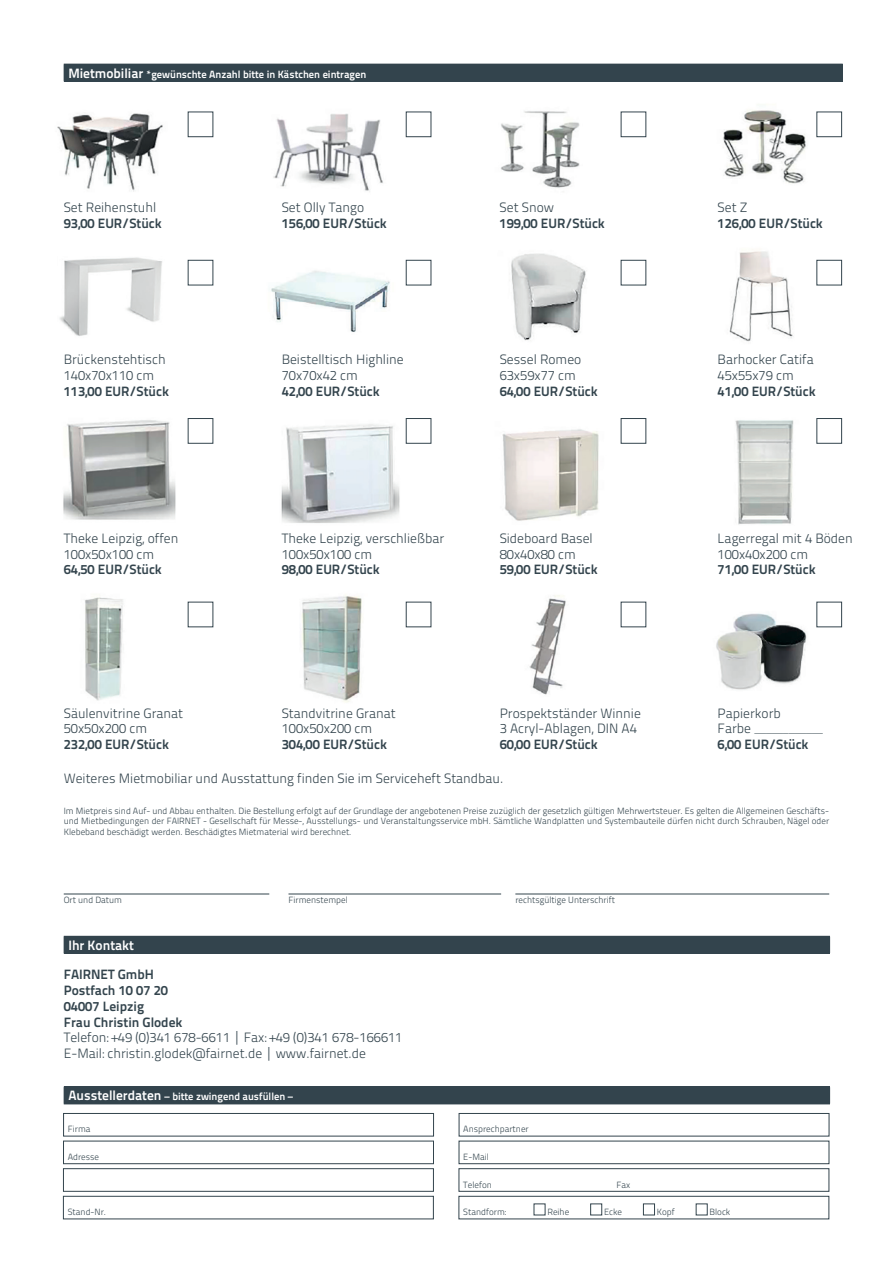
<style>
.page{position:relative;width:893px;height:1263px;background:#fff}
.page>*{position:absolute;margin:0;border:0;box-sizing:border-box;transform-origin:0 0}
.t1{font:300 13.5px/15.8px "Titillium Text 22 L";color:#33444d}
.t2{font:700 13.5px "Titillium Text 22 L";color:#33444d}
.t3{font:700 13.5px "Titillium Text 22 L";color:#fff}
.t4{font:700 10.5px "Titillium Text 22 L";color:#fff}
.t5{font:300 9px/10.5px "Titillium Text 22 L";color:#33444d;text-align:justify}
.s1{font-size:13.5px}
.s2{font-weight:100}
.s3{font-weight:700}
.s4{font-size:16.8px}
</style>
<div class="page">
<img style="left:735px;top:420px;width:59px;height:105px">
<img style="left:502px;top:418px;width:119px;height:103px">
<img style="left:63px;top:418px;width:369px;height:105px">
<img style="left:57px;top:110px;width:773px;height:82px">
<img style="left:59px;top:251px;width:771px;height:91px">
<img style="left:85px;top:595px;width:745px;height:108px">
<div style="left:64px;top:64px;width:778px;height:17px;background:#33444d"></div>
<svg style="left:842px;top:64px;width:1px;height:17px"></svg>
<hr style="left:64px;top:81px;width:779px;height:1px;background:#33444d">
<div style="left:64px;top:1087px;width:765px;height:17px;background:#33444d"></div>
<hr style="left:64px;top:1086px;width:766px;height:1px;background:#33444d">
<svg style="left:829px;top:1087px;width:1px;height:16px"></svg>
<hr style="left:64px;top:1103px;width:766px;height:1px;background:#33444d">
<div style="left:63px;top:1113px;width:371px;height:23px;border:1px solid #33444d"></div>
<div style="left:63px;top:1141px;width:371px;height:23px;border:1px solid #33444d"></div>
<div style="left:63px;top:1168px;width:371px;height:23px;border:1px solid #33444d"></div>
<div style="left:63px;top:1196px;width:371px;height:23px;border:1px solid #33444d"></div>
<div style="left:459px;top:1113px;width:370px;height:23px;border:1px solid #33444d"></div>
<div style="left:459px;top:1141px;width:370px;height:23px;border:1px solid #33444d"></div>
<div style="left:459px;top:1168px;width:370px;height:23px;border:1px solid #33444d"></div>
<div style="left:459px;top:1196px;width:370px;height:23px;border:1px solid #33444d"></div>
<div style="left:590px;top:1203px;width:12px;height:12px;border:1px solid #33444d"></div>
<div style="left:643px;top:1203px;width:12px;height:12px;border:1px solid #33444d"></div>
<hr style="left:64px;top:893px;width:205px;height:1px;background:#33444d">
<hr style="left:288px;top:893px;width:213px;height:1px;background:#33444d">
<hr style="left:515px;top:893px;width:314px;height:1px;background:#33444d">
<div style="left:64px;top:936px;width:765px;height:17px;background:#33444d"></div>
<hr style="left:64px;top:936px;width:766px;height:1px;background:#33444d">
<svg style="left:829px;top:937px;width:1px;height:16px"></svg>
<hr style="left:64px;top:953px;width:766px;height:1px;background:#33444d">
<div style="left:406px;top:112px;width:25px;height:25px;border:1px solid #33444d"></div>
<div style="left:816px;top:112px;width:26px;height:25px;border:1px solid #33444d"></div>
<div style="left:406px;top:260px;width:25px;height:25px;border:1px solid #33444d"></div>
<div style="left:816px;top:260px;width:26px;height:25px;border:1px solid #33444d"></div>
<div style="left:188px;top:418px;width:25px;height:26px;border:1px solid #33444d"></div>
<div style="left:406px;top:418px;width:25px;height:26px;border:1px solid #33444d"></div>
<div style="left:621px;top:418px;width:25px;height:26px;border:1px solid #33444d"></div>
<div style="left:816px;top:418px;width:26px;height:26px;border:1px solid #33444d"></div>
<p class="t4" style="left:68px;top:66px;width:299px"><span class="s1">Mietmobiliar</span> *gewünschte Anzahl bitte in Kästchen eintragen</p>
<p class="t1" style="left:64px;top:199px;width:94px">Set Reihenstuhl</p>
<p class="t2" style="left:64px;top:213px;width:100px">93,00 EUR/Stück</p>
<p class="t1" style="left:64px;top:351px;width:103px">Brückenstehtisch<br>140x70x110 cm</p>
<p class="t2" style="left:64px;top:380px;width:107px">113,00 EUR/Stück</p>
<p class="t1" style="left:64px;top:529px;width:116px">Theke Leipzig, offen<br>100x50x100 cm</p>
<p class="t2" style="left:64px;top:559px;width:100px">64,50 EUR/Stück</p>
<p class="t1" style="left:64px;top:704px;width:121px">Säulenvitrine Granat<br>50x50x200 cm</p>
<p class="t2" style="left:64px;top:734px;width:107px">232,00 EUR/Stück</p>
<p class="t1" style="left:282px;top:199px;width:84px">Set Olly Tango</p>
<p class="t2" style="left:282px;top:213px;width:107px">156,00 EUR/Stück</p>
<p class="t1" style="left:282px;top:351px;width:124px">Beistelltisch Highline<br>70x70x42 cm</p>
<p class="t2" style="left:282px;top:380px;width:100px">42,00 EUR/Stück</p>
<p class="t1" style="left:282px;top:529px;width:164px">Theke Leipzig, verschließbar<br>100x50x100 cm</p>
<p class="t2" style="left:282px;top:559px;width:100px">98,00 EUR/Stück</p>
<p class="t1" style="left:282px;top:704px;width:115px">Standvitrine Granat<br>100x50x200 cm</p>
<p class="t2" style="left:282px;top:734px;width:107px">304,00 EUR/Stück</p>
<p class="t1" style="left:500px;top:199px;width:56px">Set Snow</p>
<p class="t2" style="left:500px;top:213px;width:107px">199,00 EUR/Stück</p>
<p class="t1" style="left:500px;top:351px;width:83px">Sessel Romeo<br>63x59x77 cm</p>
<p class="t2" style="left:500px;top:380px;width:100px">64,00 EUR/Stück</p>
<p class="t1" style="left:500px;top:529px;width:95px">Sideboard Basel<br>80x40x80 cm</p>
<p class="t2" style="left:500px;top:559px;width:100px">59,00 EUR/Stück</p>
<p class="t1" style="left:500px;top:704px;width:143px">Prospektständer Winnie<br>3 Acryl-Ablagen, DIN A4</p>
<p class="t2" style="left:500px;top:734px;width:100px">60,00 EUR/Stück</p>
<p class="t1" style="left:64px;top:770px;width:441px">Weiteres Mietmobiliar und Ausstattung finden Sie im Serviceheft Standbau.</p>
<p class="t1" style="left:717px;top:199px;width:31px">Set Z</p>
<p class="t2" style="left:717px;top:213px;width:107px">126,00 EUR/Stück</p>
<p class="t1" style="left:718px;top:351px;width:98px">Barhocker Catifa<br>45x55x79 cm</p>
<p class="t2" style="left:718px;top:380px;width:100px">41,00 EUR/Stück</p>
<p class="t1" style="left:718px;top:529px;width:137px">Lagerregal mit 4 Böden<br>100x40x200 cm</p>
<p class="t2" style="left:718px;top:559px;width:100px">71,00 EUR/Stück</p>
<p class="t1" style="left:718px;top:704px;width:92px">Papierkorb<br>Farbe <span class="s2">____________<br></span><span class="s3">6,00 EUR/Stück</span></p>
<p class="t5" style="left:64px;top:805px;width:767px">Im Mietpreis sind Auf- und Abbau enthalten. Die Bestellung erfolgt auf der Grundlage der angebotenen Preise zuzüglich der gesetzlich gültigen Mehrwertsteuer. Es gelten die Allgemeinen Geschäfts&shy;und Mietbedingungen der FAIRNET - Gesellschaft für Messe-, Ausstellungs- und Veranstaltungsservice mbH. Sämtliche Wandplatten und Systembauteile dürfen nicht durch Schrauben, Nägel oder Klebeband beschädigt werden. Beschädigtes Mietmaterial wird berechnet.</p>
<p class="t5" style="left:64px;top:894px;width:60px">Ort und Datum</p>
<p class="t5" style="left:288px;top:894px;width:61px">Firmenstempel</p>
<p class="t5" style="left:515px;top:894px;width:101px">rechtsgültige Unterschrift</p>
<p class="t3" style="left:68px;top:935px;width:67px">Ihr Kontakt</p>
<p class="t1" style="left:64px;top:966px;width:340px"><span class="s3">FAIRNET GmbH<br>Postfach 10 07 20<br>04007 Leipzig<br>Frau Christin Glodek<br></span>Telefon: +49 (0)341 678-6611 <span class="s4">|</span> Fax: +49 (0)341 678-166611<br>E-Mail: christin.glodek@fairnet.de <span class="s4">|</span> www.fairnet.de</p>
<p class="t4" style="left:68px;top:1089px;width:226px"><span class="s1">Ausstellerdaten</span> – bitte zwingend ausfüllen –</p>
<p class="t5" style="left:68px;top:1123px;width:24px">Firma</p>
<p class="t5" style="left:68px;top:1151px;width:33px">Adresse</p>
<p class="t5" style="left:68px;top:1206px;width:40px">Stand-Nr.</p>
<p class="t5" style="left:463px;top:1123px;width:67px">Ansprechpartner</p>
<p class="t5" style="left:463px;top:1151px;width:27px">E-Mail</p>
<p class="t5" style="left:463px;top:1179px;width:30px">Telefon</p>
<p class="t5" style="left:616px;top:1179px;width:15px">Fax</p>
<p class="t5" style="left:463px;top:1206px;width:44px">Standform:</p>
<p class="t5" style="left:547px;top:1206px;width:23px">Reihe</p>
<p class="t5" style="left:604px;top:1206px;width:20px">Ecke</p>
<p class="t5" style="left:657px;top:1206px;width:19px">Kopf</p>
<p class="t5" style="left:709px;top:1206px;width:22px">Block</p>
</div>
